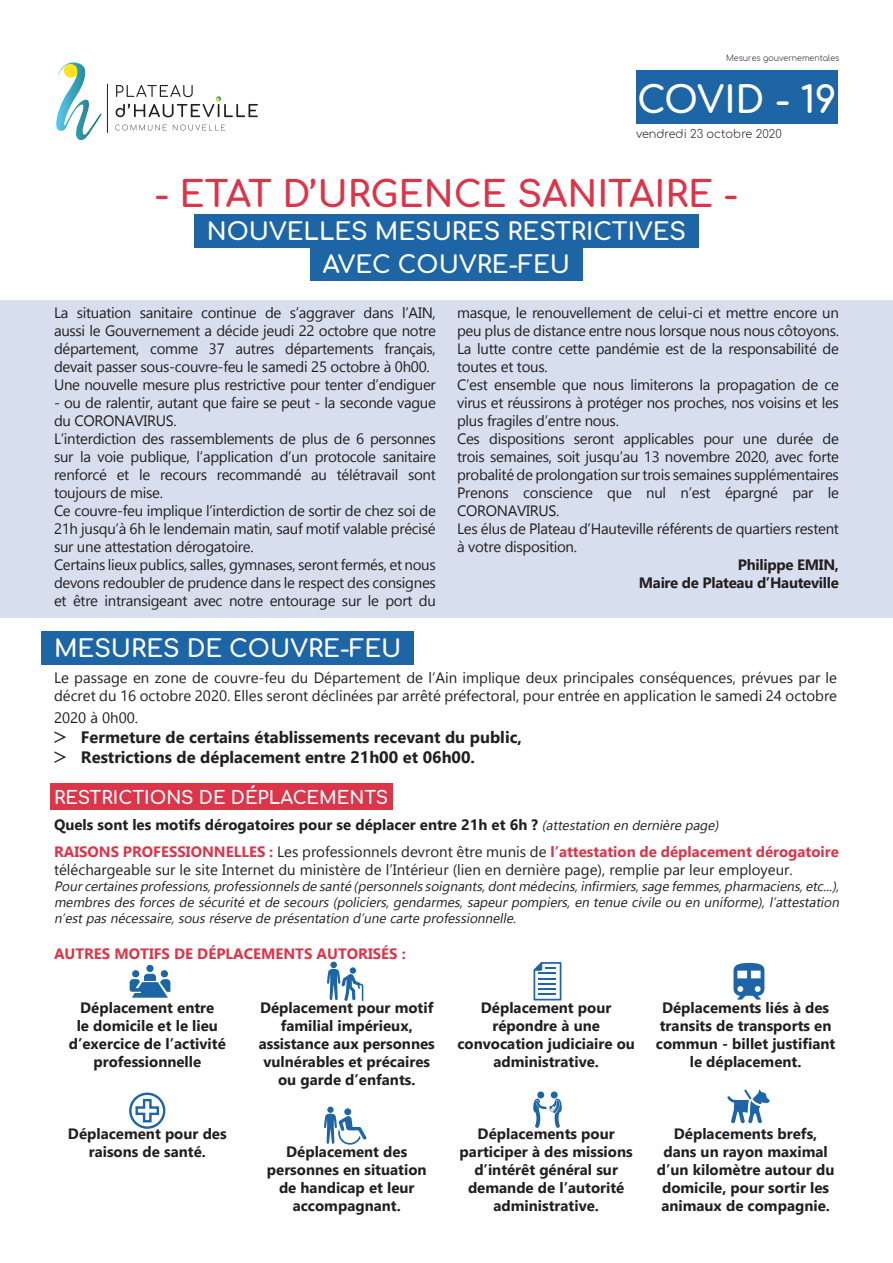
<style>
.page{position:relative;width:893px;height:1263px;background:#fff}
.page>*{position:absolute;margin:0;border:0;box-sizing:border-box;transform-origin:0 0}
.t1{font:700 37.05px "Comfortaa";letter-spacing:-.005em;color:#fff}
.t2{font:700 36px "Comfortaa";color:#dc354a}
.t3{font:700 24px/33px "Comfortaa";color:#fff;text-align:center}
.t4{font:700 18px "Comfortaa";color:#fff}
.t5{font:700 16.5px/19.8px "Gadugi";color:#231f20}
.t6{font:15px/18px "Gadugi";letter-spacing:-.02em;color:#231f20}
.t7{font:700 15px/18px "Gadugi";color:#231f20;text-align:center}
.t8{font:15px/18px "Gadugi";color:#231f20}
.t9{font:700 15px/26.5px "Gadugi";color:#dc354a}
.t10{font:700 15px/18px "Gadugi";letter-spacing:-.02em;color:#231f20;text-align:right}
.t11{font:italic 13.5px/16.2px "Gadugi";color:#231f20;text-align:justify}
.t12{font:300 11.4px "Comfortaa";color:#231f20}
.t13{font:300 8.1px "Comfortaa";color:#231f20}
.s1{font-weight:400}
.s2{color:#231f20}
.s3{font-weight:400;font-style:italic;font-size:13.5px;color:#231f20}
.s4{font-weight:400;color:#231f20}
</style>
<div class="page">
<div style="left:0;top:300px;width:893px;height:318px;background:#d7deed"></div>
<svg style="left:115px;top:125px;width:52px;height:5px"></svg>
<svg style="left:173px;top:125px;width:52px;height:5px"></svg>
<hr style="left:107px;top:84px;width:1px;height:49px;background:#231f20">
<svg style="left:116px;top:85px;width:142px;height:32px"></svg>
<svg style="left:56px;top:63px;width:46px;height:77px"></svg>
<div style="left:636px;top:70px;width:201px;height:53px;background:#1d65a5"></div>
<div style="left:194px;top:214px;width:505px;height:34px;background:#1d65a5"></div>
<div style="left:310px;top:247px;width:273px;height:34px;background:#1d65a5"></div>
<div style="left:50px;top:783px;width:342px;height:27px;background:#dc354a"></div>
<svg style="left:727px;top:1089px;width:43px;height:34px"></svg>
<svg style="left:550px;top:1091px;width:8px;height:8px"></svg>
<svg style="left:537px;top:1091px;width:8px;height:8px"></svg>
<svg style="left:533px;top:1098px;width:29px;height:30px"></svg>
<div style="left:344px;top:1108px;width:7px;height:7px;background:#1d65a5;border-radius:50%"></div>
<div style="left:327px;top:1106px;width:7px;height:7px;background:#1d65a5;border-radius:50%"></div>
<svg style="left:324px;top:1114px;width:43px;height:31px"></svg>
<svg style="left:129px;top:1092px;width:37px;height:37px"></svg>
<svg style="left:733px;top:963px;width:31px;height:37px"></svg>
<svg style="left:533px;top:962px;width:28px;height:38px"></svg>
<div style="left:350px;top:967px;width:6px;height:7px;background:#1d65a5;border-radius:50%"></div>
<div style="left:330px;top:961px;width:7px;height:7px;background:#1d65a5;border-radius:50%"></div>
<svg style="left:327px;top:969px;width:36px;height:32px"></svg>
<div style="left:161px;top:970px;width:7px;height:7px;background:#1d65a5;border-radius:50%"></div>
<div style="left:146px;top:965px;width:8px;height:7px;background:#1d65a5;border-radius:50%"></div>
<div style="left:132px;top:970px;width:7px;height:7px;background:#1d65a5;border-radius:50%"></div>
<svg style="left:130px;top:974px;width:40px;height:24px"></svg>
<div style="left:41px;top:631px;width:373px;height:34px;background:#1d65a5"></div>
<p class="t13" style="left:726px;top:51px;width:115px">Mesures gouvernementales</p>
<h1 class="t1" style="left:637px;top:65px;width:201px">COVID - 19</h1>
<p class="t12" style="left:636px;top:124px;width:147px">vendredi 23 octobre 2020</p>
<h2 class="t2" style="left:155px;top:161px;width:585px">- ETAT D’URGENCE SANITAIRE -</h2>
<h3 class="t3" style="left:207px;top:211px;width:481px">NOUVELLES MESURES RESTRICTIVES<br>AVEC COUVRE-FEU</h3>
<p class="t6" style="left:54px;top:304px;width:383px">La situation sanitaire continue de s’aggraver dans l’AIN, aussi le Gouvernement a décide jeudi 22 octobre que notre département, comme 37 autres départements français, devait passer sous-couvre-feu le samedi 25 octobre à 0h00.<br>Une nouvelle mesure plus restrictive pour tenter d’endiguer</p>
<p class="t6" style="left:54px;top:394px;width:383px">- ou de ralentir, autant que faire se peut - la seconde vague du CORONAVIRUS.<br>L’interdiction des rassemblements de plus de 6 personnes sur la voie publique, l’application d’un protocole sanitaire renforcé et le recours recommandé au télétravail sont toujours de mise.<br>Ce couvre-feu implique l’interdiction de sortir de chez soi de 21h jusqu’à 6h le lendemain matin, sauf motif valable précisé sur une attestation dérogatoire.<br>Certains lieux publics, salles, gymnases, seront fermés, et nous devons redoubler de prudence dans le respect des consignes et être intransigeant avec notre entourage sur le port du</p>
<p class="t6" style="left:457px;top:304px;width:383px">masque, le renouvellement de celui-ci et mettre encore un peu plus de distance entre nous lorsque nous nous côtoyons.<br>La lutte contre cette pandémie est de la responsabilité de toutes et tous.<br>C’est ensemble que nous limiterons la propagation de ce virus et réussirons à protéger nos proches, nos voisins et les plus fragiles d’entre nous.<br>Ces dispositions seront applicables pour une durée de trois semaines, soit jusqu’au 13 novembre 2020, avec forte probalité de prolongation sur trois semaines supplémentaires Prenons conscience que nul n’est épargné par le CORONAVIRUS.<br>Les élus de Plateau d’Hauteville référents de quartiers restent à votre disposition.</p>
<p class="t10" style="left:639px;top:556px;width:202px">Philippe EMIN,<br>Maire de Plateau d’Hauteville</p>
<h3 class="t3" style="left:54px;top:628px;width:349px">MESURES DE COUVRE-FEU</h3>
<p class="t8" style="left:54px;top:669px;width:785px">Le passage en zone de couvre-feu du Département de l’Ain implique deux principales conséquences, prévues par le décret du 16 octobre 2020. Elles seront déclinées par arrêté préfectoral, pour entrée en application le samedi 24 octobre</p>
<p class="t8" style="left:54px;top:709px;width:86px">2020 à 0h00.</p>
<p class="t5" style="left:54px;top:727px;width:470px"><span class="s1">ᐳ</span> Fermeture de certains établissements recevant du public, <span class="s1">ᐳ</span> Restrictions de déplacement entre 21h00 et 06h00.</p>
<p class="t4" style="left:54px;top:780px;width:336px">RESTRICTIONS DE DÉPLACEMENTS</p>
<p class="t9" style="left:54px;top:811px;width:786px"><span class="s2">Quels sont les motifs dérogatoires pour se déplacer entre 21h et 6h ?</span> <span class="s3">(attestation en dernière page)<br></span>RAISONS PROFESSIONNELLES : <span class="s4">Les professionnels devront être munis de</span> l’attestation de déplacement dérogatoire</p>
<p class="t8" style="left:54px;top:860px;width:740px">téléchargeable sur le site Internet du ministère de l’Intérieur (lien en dernière page), remplie par leur employeur.</p>
<p class="t11" style="left:54px;top:878px;width:789px">Pourcertaines professions,professionnels de santé (personnels soignants,dontmédecins,infirmiers,sage femmes,pharmaciens,etc...), membres des forces de sécurité et de secours (policiers, gendarmes, sapeur pompiers, en tenue civile ou en uniforme), l’attestation n’est pas nécessaire, sous réserve de présentation d’une carte professionnelle.</p>
<p class="t9" style="left:54px;top:940px;width:353px">AUTRES MOTIFS DE DÉPLACEMENTS AUTORISÉS :</p>
<p class="t7" style="left:69px;top:999px;width:158px">Déplacement entre<br>le domicile et le lieu d’exercice de l’activité professionnelle</p>
<p class="t7" style="left:68px;top:1125px;width:160px">Déplacement pour des raisons de santé.</p>
<p class="t7" style="left:259px;top:999px;width:178px">Déplacement pour motif familial impérieux, assistance aux personnes vulnérables et précaires ou garde d’enfants.</p>
<p class="t7" style="left:267px;top:1143px;width:161px">Déplacement des personnes en situation de handicap et leur accompagnant.</p>
<p class="t7" style="left:457px;top:999px;width:179px">Déplacement pour répondre à une convocation judiciaire ou administrative.</p>
<p class="t7" style="left:656px;top:999px;width:181px">Déplacements liés à des transits de transports en commun - billet justifiant le déplacement.</p>
<p class="t7" style="left:460px;top:1125px;width:175px">Déplacements pour participer à des missions d’intérêt général sur demande de l’autorité administrative.</p>
<p class="t7" style="left:657px;top:1125px;width:179px">Déplacements brefs, dans un rayon maximal d’un kilomètre autour du domicile, pour sortir les animaux de compagnie.</p>
</div>
